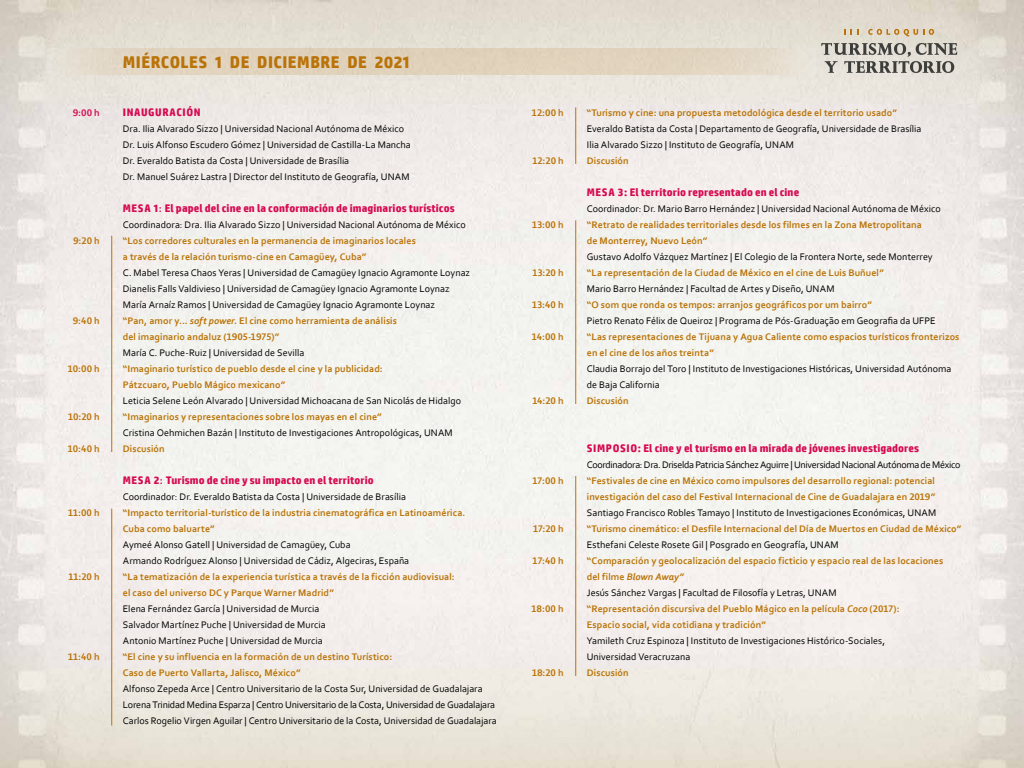
<style>
.page{position:relative;width:1024px;height:768px;background:#fff}
.page>*{position:absolute;margin:0;border:0;box-sizing:border-box;transform-origin:0 0}
.t1{font:700 17px "HP Simplified";letter-spacing:.025em;color:#ba7308}
.t2{font:700 11px "HP Simplified";letter-spacing:.005em;color:#d60a52}
.t3{font:700 11px "HP Simplified";letter-spacing:.06em;color:#d60a52}
.t4{font:10px/16px "Corbel";letter-spacing:.005em;color:#000}
.t5{font:700 10px/16px "Corbel";letter-spacing:.005em;color:#ba7308}
.t6{font:10px "Corbel";letter-spacing:-.03em;color:#000}
.t7{font:700 10px "Corbel";color:#d60a52}
.s1{font-family:"Corbel"}
.s2{font-weight:700;color:#ba7308}
.s3{font-weight:700;font-style:italic;color:#ba7308}
.s4{font-style:italic}
.s5{font-weight:400;color:#000}
</style>
<div class="page">
<img style="left:0;top:0;width:1024px;height:768px">
<svg style="left:821px;top:43px;width:136px;height:30px;background:#adaaa3"></svg>
<svg style="left:845px;top:29px;width:13px;height:6px"></svg>
<svg style="left:868px;top:29px;width:66px;height:7px"></svg>
<hr style="left:111px;top:236px;width:1px;height:216px;background:#ba7308">
<hr style="left:575px;top:107px;width:1px;height:57px;background:#ba7308">
<hr style="left:575px;top:220px;width:1px;height:184px;background:#ba7308">
<hr style="left:111px;top:509px;width:1px;height:217px;background:#ba7308">
<hr style="left:575px;top:476px;width:1px;height:200px;background:#ba7308">
<svg style="left:48px;top:49px;width:767px;height:25px;background:#e1d4c0"></svg>
<h1 class="t1" style="left:123px;top:52px;width:289px">MIÉRCOLES 1 DE DICIEMBRE DE 2021</h1>
<p class="t7" style="left:73px;top:106px;width:28px">9:00 h</p>
<p class="t3" style="left:123px;top:106px;width:79px">INAUGURACIÓN</p>
<p class="t4" style="left:123px;top:120px;width:289px">Dra. Ilia Alvarado Sizzo | Universidad Nacional Autónoma de México Dr. Luis Alfonso Escudero Gómez | Universidad de Castilla-La Mancha Dr. Everaldo Batista da Costa | Universidade de Brasília<br>Dr. Manuel Suárez Lastra | Director del Instituto de Geografía, UNAM</p>
<p class="t5" style="left:73px;top:232px;width:28px">9:20 h</p>
<p class="t5" style="left:73px;top:312px;width:28px">9:40 h</p>
<p class="t5" style="left:68px;top:360px;width:33px">10:00 h</p>
<p class="t5" style="left:68px;top:408px;width:33px">10:20 h</p>
<p class="t5" style="left:68px;top:440px;width:33px">10:40 h</p>
<p class="t5" style="left:68px;top:504px;width:33px">11:00 h</p>
<p class="t5" style="left:69px;top:568px;width:33px">11:20 h</p>
<p class="t5" style="left:68px;top:648px;width:33px">11:40 h</p>
<p class="t2" style="left:123px;top:202px;width:333px">MESA 1<span class="s1">:</span> El papel del cine en la conformación de imaginarios turísticos</p>
<p class="t4" style="left:123px;top:216px;width:345px">Coordinadora: Dra. Ilia Alvarado Sizzo | Universidad Nacional Autónoma de México</p>
<p class="t5" style="left:123px;top:232px;width:295px">“Los corredores culturales en la permanencia de imaginarios locales a través de la relación turismo-cine en Camagüey, Cuba”</p>
<p class="t4" style="left:123px;top:264px;width:349px">C. Mabel Teresa Chaos Yeras | Universidad de Camagüey Ignacio Agramonte Loynaz Dianelis Falls Valdivieso | Universidad de Camagüey Ignacio Agramonte Loynaz María Arnaíz Ramos | Universidad de Camagüey Ignacio Agramonte Loynaz<br><span class="s2">“Pan, amor y...</span> <span class="s3">soft power</span><span class="s2">. El cine como herramienta de análisis<br>del imaginario andaluz (1905-1975)”</span></p>
<p class="t4" style="left:123px;top:344px;width:183px">María C. Puche-Ruiz | Universidad de Sevilla</p>
<p class="t5" style="left:123px;top:360px;width:262px">“Imaginario turístico de pueblo desde el cine y la publicidad:<br>Pátzcuaro, Pueblo Mágico mexicano”</p>
<p class="t4" style="left:123px;top:392px;width:340px">Leticia Selene León Alvarado | Universidad Michoacana de San Nicolás de Hidalgo</p>
<p class="t5" style="left:123px;top:408px;width:261px">“Imaginarios y representaciones sobre los mayas en el cine”</p>
<p class="t4" style="left:123px;top:424px;width:332px">Cristina Oehmichen Bazán | Instituto de Investigaciones Antropológicas, UNAM</p>
<p class="t5" style="left:123px;top:440px;width:43px">Discusión</p>
<p class="t2" style="left:123px;top:474px;width:252px">MESA 2<span class="s1">:</span> Turismo de cine y su impacto en el territorio</p>
<p class="t4" style="left:123px;top:488px;width:285px">Coordinador: Dr. Everaldo Batista da Costa | Universidade de Brasília</p>
<p class="t5" style="left:123px;top:504px;width:344px">“Impacto territorial-turístico de la industria cinematográfica en Latinoamérica.<br>Cuba como baluarte”</p>
<p class="t4" style="left:123px;top:536px;width:288px">Aymeé Alonso Gatell | Universidad de Camagüey, Cuba<br>Armando Rodríguez Alonso | Universidad de Cádiz, Algeciras, España</p>
<p class="t5" style="left:123px;top:568px;width:334px">“La tematización de la experiencia turística a través de la ficción audiovisual: el caso del universo DC y Parque Warner Madrid”</p>
<p class="t4" style="left:123px;top:600px;width:204px">Elena Fernández García | Universidad de Murcia<br>Salvador Martínez Puche | Universidad de Murcia<br>Antonio Martínez Puche | Universidad de Murcia</p>
<p class="t5" style="left:123px;top:648px;width:271px">“El cine y su influencia en la formación de un destino Turístico:<br>Caso de Puerto Vallarta, Jalisco, México”</p>
<p class="t4" style="left:123px;top:680px;width:375px">Alfonso Zepeda Arce | Centro Universitario de la Costa Sur, Universidad de Guadalajara<br>Lorena Trinidad Medina Esparza | Centro Universitario de la Costa, Universidad de Guadalajara<br>Carlos Rogelio Virgen Aguilar | Centro Universitario de la Costa, Universidad de Guadalajara</p>
<p class="t5" style="left:532px;top:104px;width:33px">12:00 h</p>
<p class="t5" style="left:532px;top:152px;width:33px">12:20 h</p>
<p class="t5" style="left:532px;top:216px;width:33px">13:00 h</p>
<p class="t5" style="left:533px;top:264px;width:33px">13:20 h</p>
<p class="t5" style="left:532px;top:296px;width:33px">13:40 h</p>
<p class="t5" style="left:532px;top:328px;width:33px">14:00 h</p>
<p class="t5" style="left:532px;top:392px;width:33px">14:20 h</p>
<p class="t5" style="left:533px;top:472px;width:33px">17:00 h</p>
<p class="t5" style="left:533px;top:520px;width:32px">17:20 h</p>
<p class="t5" style="left:533px;top:552px;width:32px">17:40 h</p>
<p class="t5" style="left:532px;top:600px;width:34px">18:00 h</p>
<p class="t5" style="left:532px;top:664px;width:33px">18:20 h</p>
<p class="t5" style="left:587px;top:104px;width:312px">“Turismo y cine: una propuesta metodológica desde el territorio usado”</p>
<p class="t4" style="left:587px;top:120px;width:336px">Everaldo Batista da Costa | Departamento de Geografía, Universidade de Brasília<br>Ilia Alvarado Sizzo | Instituto de Geografía, UNAM</p>
<p class="t5" style="left:587px;top:152px;width:43px">Discusión</p>
<p class="t2" style="left:587px;top:186px;width:214px">MESA 3: El territorio representado en el cine</p>
<p class="t4" style="left:587px;top:200px;width:355px">Coordinador: Dr. Mario Barro Hernández | Universidad Nacional Autónoma de México</p>
<p class="t5" style="left:587px;top:216px;width:337px">“Retrato de realidades territoriales desde los filmes en la Zona Metropolitana de Monterrey, Nuevo León”</p>
<p class="t4" style="left:587px;top:248px;width:347px">Gustavo Adolfo Vázquez Martínez | El Colegio de la Frontera Norte, sede Monterrey</p>
<p class="t5" style="left:587px;top:264px;width:299px">“La representación de la Ciudad de México en el cine de Luis Buñuel”</p>
<p class="t4" style="left:587px;top:280px;width:249px">Mario Barro Hernández | Facultad de Artes y Diseño, UNAM</p>
<p class="t5" style="left:587px;top:296px;width:287px">“O som que ronda os tempos: arranjos geográficos por um bairro”</p>
<p class="t4" style="left:587px;top:312px;width:350px">Pietro Renato Félix de Queiroz | Programa de Pós-Graduação em Geografia da UFPE</p>
<p class="t5" style="left:587px;top:328px;width:374px">“Las representaciones de Tijuana y Agua Caliente como espacios turísticos fronterizos en el cine de los años treinta”</p>
<p class="t4" style="left:587px;top:360px;width:366px">Claudia Borrajo del Toro | Instituto de Investigaciones Históricas, Universidad Autónoma de Baja California</p>
<p class="t5" style="left:587px;top:392px;width:43px">Discusión</p>
<p class="t2" style="left:587px;top:442px;width:334px">SIMPOSIO: El cine y el turismo en la mirada de jóvenes investigadores</p>
<p class="t6" style="left:587px;top:458px;width:375px">Coordinadora: Dra. Driselda Patricia Sánchez Aguirre | Universidad Nacional Autónoma de México</p>
<p class="t5" style="left:587px;top:472px;width:350px">“Festivales de cine en México como impulsores del desarrollo regional: potencial investigación del caso del Festival Internacional de Cine de Guadalajara en 2019”</p>
<p class="t4" style="left:587px;top:504px;width:351px">Santiago Francisco Robles Tamayo | Instituto de Investigaciones Económicas, UNAM</p>
<p class="t5" style="left:587px;top:520px;width:376px">“Turismo cinemático: el Desfile Internacional del Día de Muertos en Ciudad de México”</p>
<p class="t4" style="left:587px;top:536px;width:254px">Esthefani Celeste Rosete Gil | Posgrado en Geografía, UNAM</p>
<p class="t5" style="left:587px;top:552px;width:358px">“Comparación y geolocalización del espacio ficticio y espacio real de las locaciones del filme <span class="s4">Blown Away</span>”<br><span class="s5">Jesús Sánchez Vargas | Facultad de Filosofía y Letras, UNAM<br></span>“Representación discursiva del Pueblo Mágico en la película <span class="s4">Coco</span> (2017):<br>Espacio social, vida cotidiana y tradición”</p>
<p class="t4" style="left:587px;top:632px;width:300px">Yamileth Cruz Espinoza | Instituto de Investigaciones Histórico-Sociales,<br>Universidad Veracruzana</p>
<p class="t5" style="left:587px;top:664px;width:43px">Discusión</p>
</div>
